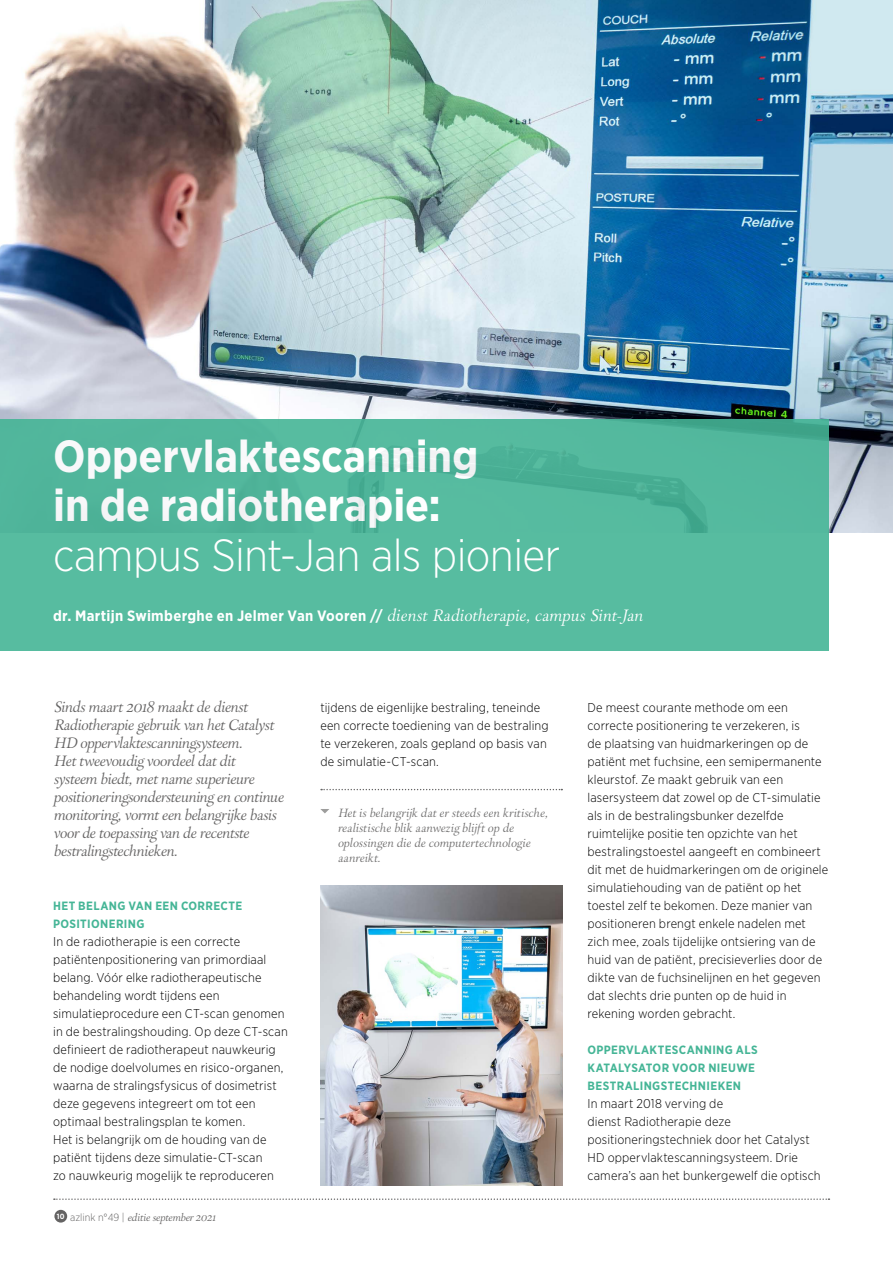
<style>
.page{position:relative;width:893px;height:1263px;background:#fff}
.page>*{position:absolute;margin:0;border:0;box-sizing:border-box;transform-origin:0 0}
.t1{font:700 45px/49.5px "Gotham Narrow";color:#fff}
.t2{font:300 45px "Gotham Narrow";letter-spacing:-.01em;color:#fff}
.t3{font:300 15px/18px "Park Lane";letter-spacing:-.01em;color:#646363}
.t4{font:700 15px "Gotham Narrow";letter-spacing:.02em;color:#fff}
.t5{font:300 12.75px/18px "Gotham Narrow";letter-spacing:.01em;color:#000}
.t6{font:300 12px/15px "Park Lane";letter-spacing:.02em;color:#706f6f}
.t7{font:700 12px/18px "Gotham Narrow";letter-spacing:.03em;color:#45b596}
.t8{font:300 10.5px "Park Lane";color:#646363}
.s1{font-family:"Park Lane";font-weight:300;font-size:16.5px}
.s2{font-family:"Gotham Narrow";font-weight:700;font-size:7.5px;color:#fff}
.s3{font-family:"Gotham Narrow"}
</style>
<div class="page">
<svg style="left:54px;top:1198px;width:775px;height:2px"></svg>
<div style="left:54px;top:1210px;width:13px;height:12px;background:#646363;border-radius:50%"></div>
<img style="left:0;top:0;width:893px;height:532px">
<div style="left:0;top:419px;width:829px;height:232px;background:#57bca0"></div>
<img style="left:320px;top:885px;width:242px;height:301px">
<svg style="left:321px;top:789px;width:241px;height:1px"></svg>
<svg style="left:320px;top:809px;width:9px;height:4px"></svg>
<h1 class="t1" style="left:53px;top:434px;width:427px">Oppervlaktescanning in de radiotherapie:</h1>
<h1 class="t2" style="left:53px;top:535px;width:509px">campus Sint-Jan als pionier</h1>
<p class="t4" style="left:53px;top:609px;width:590px">dr. Martijn Swimberghe en Jelmer Van Vooren // <span class="s1">dienst Radiotherapie, campus Sint-Jan</span></p>
<p class="t3" style="left:53px;top:699px;width:231px">Sinds maart 2018 maakt de dienst Radiotherapie gebruik van het Catalyst HD oppervlaktescanningsysteem.<br>Het tweevoudig voordeel dat dit<br>systeem biedt, met name superieure positioneringsondersteuning en continue monitoring, vormt een belangrijke basis voor de toepassing van de recentste bestralingstechnieken.</p>
<p class="t7" style="left:53px;top:897px;width:191px">HET BELANG VAN EEN CORRECTE<br>POSITIONERING</p>
<p class="t5" style="left:53px;top:933px;width:236px">In de radiotherapie is een correcte patiëntenpositionering van primordiaal belang. Vóór elke radiotherapeutische behandeling wordt tijdens een simulatieprocedure een CT-scan genomen in de bestralingshouding. Op deze CT-scan definieert de radiotherapeut nauwkeurig de nodige doelvolumes en risico-organen, waarna de stralingsfysicus of dosimetrist deze gegevens integreert om tot een optimaal bestralingsplan te komen.<br>Het is belangrijk om de houding van de patiënt tijdens deze simulatie-CT-scan<br>zo nauwkeurig mogelijk te reproduceren</p>
<p class="t8" style="left:57px;top:1212px;width:160px"><span class="s2">10</span> <span class="s3">azlink n°49 |</span> editie september 2021</p>
<p class="t5" style="left:320px;top:699px;width:230px">tijdens de eigenlijke bestraling, teneinde een correcte toediening van de bestraling te verzekeren, zoals gepland op basis van de simulatie-CT-scan.</p>
<p class="t6" style="left:337px;top:807px;width:212px">Het is belangrijk dat er steeds een kritische, realistische blik aanwezig blijft op de oplossingen die de computertechnologie aanreikt.</p>
<p class="t5" style="left:587px;top:699px;width:242px">De meest courante methode om een correcte positionering te verzekeren, is<br>de plaatsing van huidmarkeringen op de patiënt met fuchsine, een semipermanente kleurstof. Ze maakt gebruik van een lasersysteem dat zowel op de CT-simulatie als in de bestralingsbunker dezelfde ruimtelijke positie ten opzichte van het bestralingstoestel aangeeft en combineert dit met de huidmarkeringen om de originele simulatiehouding van de patiënt op het toestel zelf te bekomen. Deze manier van positioneren brengt enkele nadelen met zich mee, zoals tijdelijke ontsiering van de huid van de patiënt, precisieverlies door de dikte van de fuchsinelijnen en het gegeven dat slechts drie punten op de huid in rekening worden gebracht.</p>
<p class="t7" style="left:587px;top:1041px;width:172px">OPPERVLAKTESCANNING ALS<br>KATALYSATOR VOOR NIEUWE<br>BESTRALINGSTECHNIEKEN</p>
<p class="t5" style="left:587px;top:1095px;width:235px">In maart 2018 verving de<br>dienst Radiotherapie deze positioneringstechniek door het Catalyst HD oppervlaktescanningsysteem. Drie camera’s aan het bunkergewelf die optisch</p>
</div>
